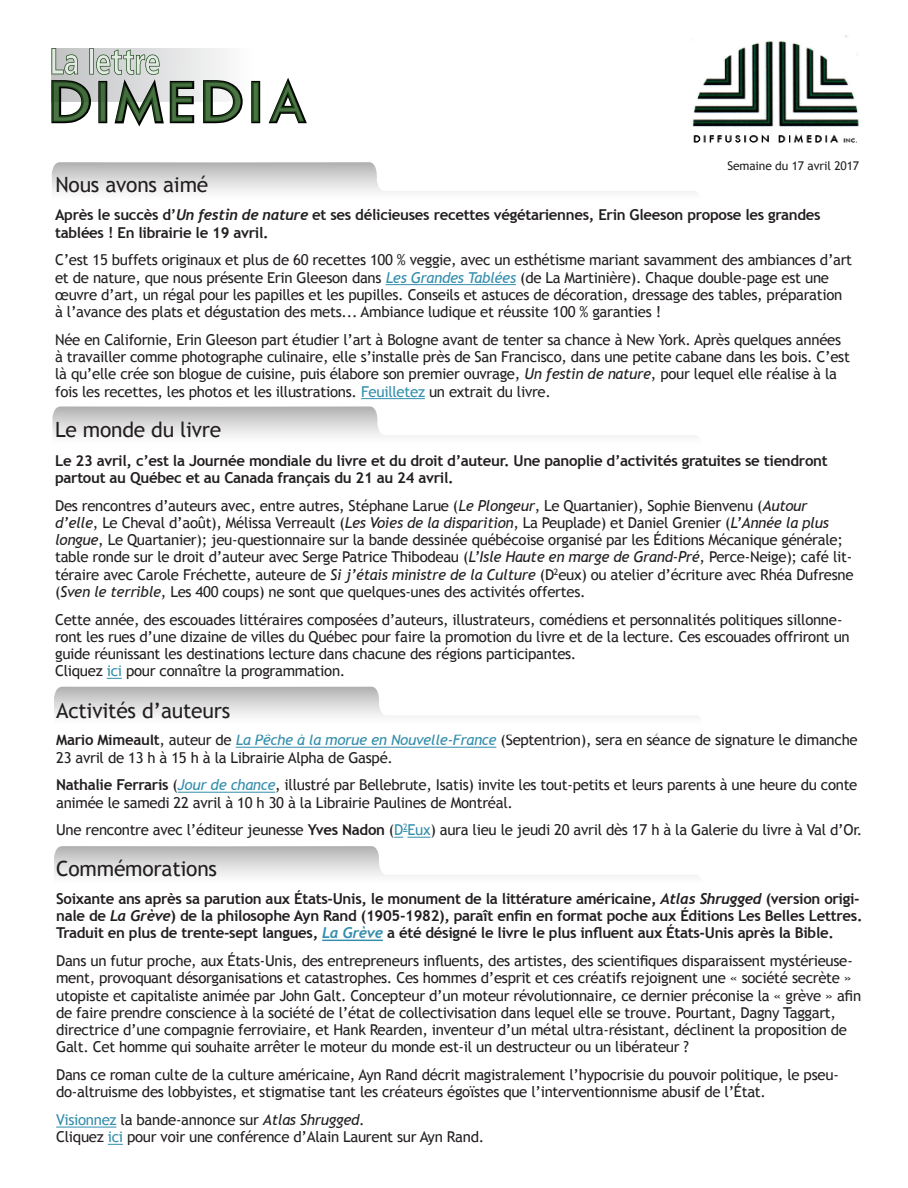
<style>
.page{position:relative;width:908px;height:1188px;background:#fff}
.page>*{position:absolute;margin:0;border:0;box-sizing:border-box;transform-origin:0 0}
.Titre{font:21px "Trebuchet MS";letter-spacing:-.01em;color:#231f20}
.Texte{font:15px/17.2px "Trebuchet MS";letter-spacing:-.02em;color:#231f20}
.Texte-2{font:700 15px/17.2px "Trebuchet MS";letter-spacing:-.02em;color:#231f20}
.t1{font:12px "Trebuchet MS";letter-spacing:-.01em;color:#231f20}
.s1{font-family:"Trebuchet";font-style:italic}
.s2{font-style:italic;color:#338eac}
.s3{font-style:italic}
.s4{color:#338eac}
.s5{font-weight:700}
.s6{font-family:"Trebuchet";font-style:italic;color:#338eac}
</style>
<div class="page">
<svg style="left:54px;top:846px;width:644px;height:30px"></svg>
<img style="left:692px;top:35px;width:167px;height:108px">
<svg style="left:164px;top:48px;width:97px;height:53px"></svg>
<svg style="left:251px;top:81px;width:9px;height:42px"></svg>
<svg style="left:170px;top:81px;width:24px;height:42px"></svg>
<svg style="left:203px;top:80px;width:39px;height:43px"></svg>
<svg style="left:252px;top:82px;width:6px;height:40px"></svg>
<svg style="left:268px;top:78px;width:39px;height:45px"></svg>
<svg style="left:51px;top:48px;width:113px;height:78px;background:#a1aca1"></svg>
<hr style="left:322px;top:940px;width:61px;height:1px;background:#338eac">
<hr style="left:56px;top:1127px;width:60px;height:1px;background:#338eac">
<svg style="left:108px;top:1144px;width:15px;height:1px"></svg>
<hr style="left:236px;top:747px;width:260px;height:1px;background:#338eac">
<hr style="left:178px;top:792px;width:97px;height:1px;background:#338eac">
<svg style="left:394px;top:831px;width:36px;height:7px"></svg>
<svg style="left:54px;top:687px;width:645px;height:30px"></svg>
<svg style="left:52px;top:406px;width:645px;height:31px"></svg>
<svg style="left:107px;top:678px;width:15px;height:1px"></svg>
<svg style="left:52px;top:162px;width:644px;height:30px"></svg>
<hr style="left:385px;top:284px;width:131px;height:1px;background:#338eac">
<hr style="left:361px;top:398px;width:64px;height:1px;background:#338eac">
<p class="t1" style="left:727px;top:159px;width:133px">Semaine du 17 avril 2017</p>
<p class="Titre" style="left:55px;top:173px;width:154px">Nous avons aimé</p>
<p class="Texte-2" style="left:55px;top:207px;width:767px">Après le succès d’<span class="s1">Un festin de nature</span> et ses délicieuses recettes végétariennes, Erin Gleeson propose les grandes tablées ! En librairie le 19 avril.</p>
<p class="Texte" style="left:55px;top:252px;width:798px">C’est 15 buffets originaux et plus de 60 recettes 100 % veggie, avec un esthétisme mariant savamment des ambiances d’art et de nature, que nous présente Erin Gleeson dans <span class="s2">Les Grandes Tablées</span> (de La Martinière). Chaque double-page est une œuvre d’art, un régal pour les papilles et les pupilles. Conseils et astuces de décoration, dressage des tables, préparation à l’avance des plats et dégustation des mets... Ambiance ludique et réussite 100 % garanties !</p>
<p class="Texte" style="left:55px;top:331px;width:796px">Née en Californie, Erin Gleeson part étudier l’art à Bologne avant de tenter sa chance à New York. Après quelques années à travailler comme photographe culinaire, elle s’installe près de San Francisco, dans une petite cabane dans les bois. C’est là qu’elle crée son blogue de cuisine, puis élabore son premier ouvrage, <span class="s3">Un festin de nature</span>, pour lequel elle réalise à la fois les recettes, les photos et les illustrations. <span class="s4">Feuilletez</span> un extrait du livre.</p>
<p class="Titre" style="left:55px;top:418px;width:168px">Le monde du livre</p>
<p class="Texte-2" style="left:55px;top:452px;width:774px">Le 23 avril, c’est la Journée mondiale du livre et du droit d’auteur. Une panoplie d’activités gratuites se tiendront partout au Québec et au Canada français du 21 au 24 avril.</p>
<p class="Texte" style="left:55px;top:497px;width:800px">Des rencontres d’auteurs avec, entre autres, Stéphane Larue (<span class="s3">Le Plongeur</span>, Le Quartanier), Sophie Bienvenu (<span class="s3">Autour d’elle</span>, Le Cheval d’août), Mélissa Verreault (<span class="s3">Les Voies de la disparition</span>, La Peuplade) et Daniel Grenier (<span class="s3">L’Année la plus longue</span>, Le Quartanier); jeu-questionnaire sur la bande dessinée québécoise organisé par les Éditions Mécanique générale; table ronde sur le droit d’auteur avec Serge Patrice Thibodeau (<span class="s3">L’Isle Haute en marge de Grand-Pré</span>, Perce-Neige); café lit&shy;téraire avec Carole Fréchette, auteure de <span class="s3">Si j’étais ministre de la Culture</span> (D<sup>2</sup>eux) ou atelier d’écriture avec Rhéa Dufresne (<span class="s3">Sven le terrible</span>, Les 400 coups) ne sont que quelques-unes des activités offertes.</p>
<p class="Texte" style="left:55px;top:611px;width:796px">Cette année, des escouades littéraires composées d’auteurs, illustrateurs, comédiens et personnalités politiques sillonne&shy;ront les rues d’une dizaine de villes du Québec pour faire la promotion du livre et de la lecture. Ces escouades offriront un guide réunissant les destinations lecture dans chacune des régions participantes.</p>
<p class="Texte" style="left:55px;top:663px;width:292px">Cliquez <span class="s4">ici</span> pour connaître la programmation.</p>
<p class="Titre" style="left:56px;top:698px;width:175px">Activités d’auteurs</p>
<p class="Texte" style="left:56px;top:732px;width:803px"><span class="s5">Mario Mimeault</span>, auteur de <span class="s2">La Pêche à la morue en Nouvelle-France</span> (Septentrion), sera en séance de signature le dimanche<br>23 avril de 13 h à 15 h à la Librairie Alpha de Gaspé.</p>
<p class="Texte" style="left:56px;top:777px;width:802px"><span class="s5">Nathalie Ferraris</span> (<span class="s2">Jour de chance</span>, illustré par Bellebrute, Isatis) invite les tout-petits et leurs parents à une heure du conte animée le samedi 22 avril à 10 h 30 à la Librairie Paulines de Montréal.</p>
<p class="Texte" style="left:56px;top:822px;width:807px">Une rencontre avec l’éditeur jeunesse <span class="s5">Yves Nadon</span> (<span class="s4">D</span><sup>2</sup><span class="s4">Eux</span>) aura lieu le jeudi 20 avril dès 17 h à la Galerie du livre à Val d’Or.</p>
<p class="Titre" style="left:56px;top:856px;width:162px">Commémorations</p>
<p class="Texte-2" style="left:56px;top:890px;width:807px">Soixante ans après sa parution aux États-Unis, le monument de la littérature américaine, <span class="s1">Atlas Shrugged</span> (version origi&shy;nale de <span class="s1">La Grève</span>) de la philosophe Ayn Rand (1905-1982), paraît enfin en format poche aux Éditions Les Belles Lettres.<br>Traduit en plus de trente-sept langues, <span class="s6">La Grève</span> a été désigné le livre le plus influent aux États-Unis après la Bible.</p>
<p class="Texte" style="left:56px;top:952px;width:806px">Dans un futur proche, aux États-Unis, des entrepreneurs influents, des artistes, des scientifiques disparaissent mystérieuse&shy;ment, provoquant désorganisations et catastrophes. Ces hommes d’esprit et ces créatifs rejoignent une « société secrète » utopiste et capitaliste animée par John Galt. Concepteur d’un moteur révolutionnaire, ce dernier préconise la « grève » afin de faire prendre conscience à la société de l’état de collectivisation dans lequel elle se trouve. Pourtant, Dagny Taggart, directrice d’une compagnie ferroviaire, et Hank Rearden, inventeur d’un métal ultra-résistant, déclinent la proposition de Galt. Cet homme qui souhaite arrêter le moteur du monde est-il un destructeur ou un libérateur ?</p>
<p class="Texte" style="left:56px;top:1066px;width:784px">Dans ce roman culte de la culture américaine, Ayn Rand décrit magistralement l’hypocrisie du pouvoir politique, le pseu&shy;do-altruisme des lobbyistes, et stigmatise tant les créateurs égoïstes que l’interventionnisme abusif de l’État.</p>
<p class="Texte" style="left:56px;top:1111px;width:310px"><span class="s4">Visionnez</span> la bande-annonce sur <span class="s3">Atlas Shrugged</span>.</p>
<p class="Texte" style="left:56px;top:1129px;width:429px">Cliquez <span class="s4">ici</span> pour voir une conférence d’Alain Laurent sur Ayn Rand.</p>
</div>
